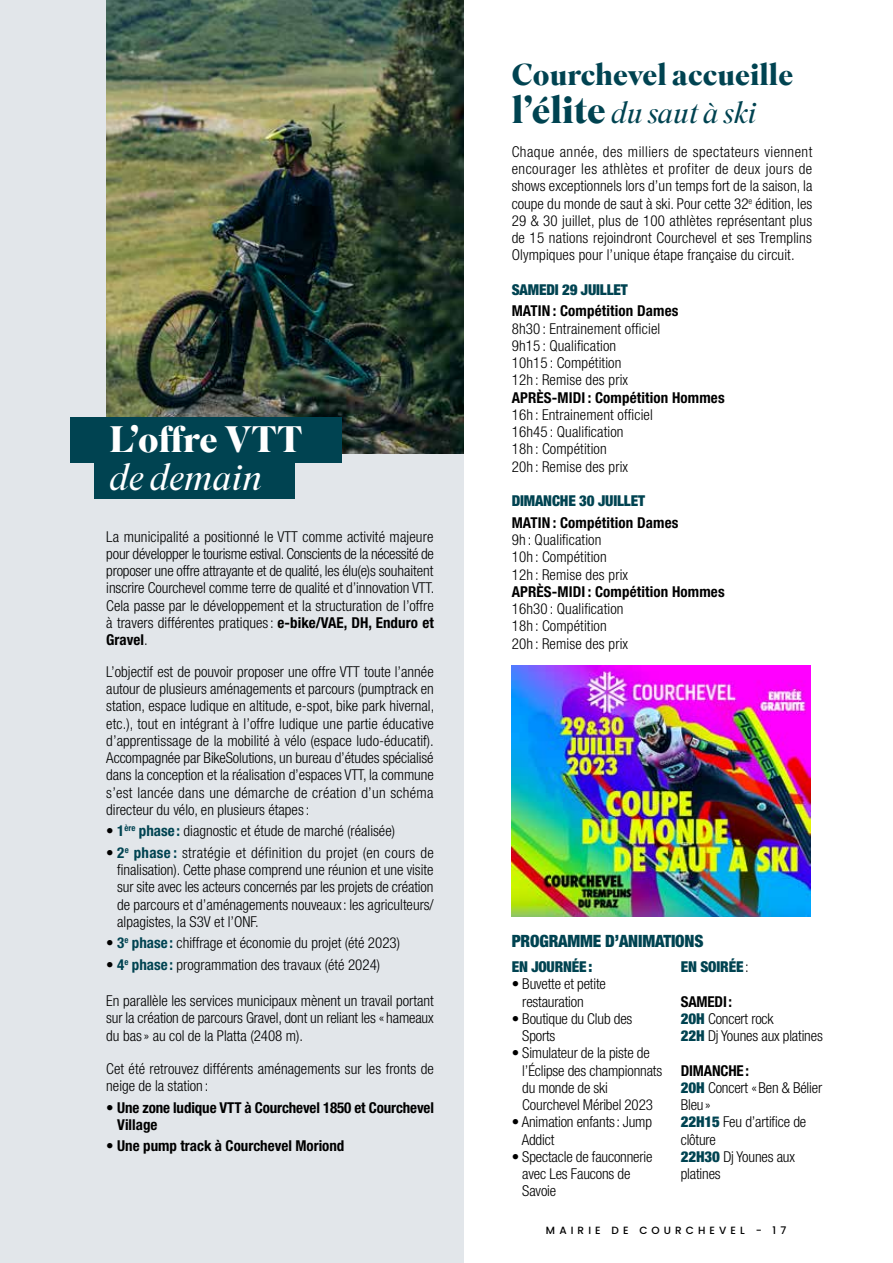
<style>
.page{position:relative;width:893px;height:1263px;background:#fff}
.page>*{position:absolute;margin:0;border:0;box-sizing:border-box;transform-origin:0 0}
.t1{font:700 36.75px "Superior Title";color:#fff}
.t2{font:italic 300 36.75px "Superior Title";color:#fff}
.t3{font:700 30px/37.5px "Superior Title";color:#004351}
.t4{font:900 condensed 16.95px "Helvetica Neue LT Std";letter-spacing:-.01em;color:#004351}
.t5{font:300 condensed 15px/17.2px "Helvetica Neue LT Std";color:#000}
.t6{font:700 condensed 15px "Helvetica Neue LT Std";letter-spacing:.01em;color:#000}
.t7{font:700 condensed 15px/17.2px "Helvetica Neue LT Std";letter-spacing:-.01em;color:#000}
.t8{font:900 condensed 15px "Helvetica Neue LT Std";letter-spacing:-.01em;color:#004351}
.t9{font:500 10.5px "Poppins";letter-spacing:.39em;color:#000}
.s1{font-weight:700}
.s2{font-weight:700;color:#004351}
.s3{font-weight:300}
.s4{font-size:37.5px}
.s5{font-weight:300;font-style:italic}
.s6{font-weight:300;color:#000}
.s7{font-weight:900;color:#004351}
</style>
<div class="page">
<div style="left:0;top:0;width:463px;height:1263px;background:#e2e6ea"></div>
<img style="left:107px;top:0;width:356px;height:453px">
<img style="left:512px;top:665px;width:299px;height:251px">
<div style="left:71px;top:417px;width:271px;height:46px;background:#004351"></div>
<div style="left:94px;top:463px;width:200px;height:36px;background:#004351"></div>
<h1 class="t1" style="left:109px;top:416px;width:194px">L’offre VTT</h1>
<h1 class="t2" style="left:109px;top:455px;width:154px">de demain</h1>
<p class="t5" style="left:106px;top:527px;width:329px;text-align:justify">La municipalité a positionné le VTT comme activité majeure pour développer le tourisme estival. Conscients de la nécessité de proposer une offre attrayante et de qualité, les élu(e)s souhaitent inscrire Courchevel comme terre de qualité et d’innovation VTT.<br>Cela passe par le développement et la structuration de l’offre à travers différentes pratiques: <span class="s1">e-bike/VAE, DH, Enduro et Gravel</span>.</p>
<p class="t5" style="left:106px;top:663px;width:330px;text-align:justify">L’objectif est de pouvoir proposer une offre VTT toute l’année autour de plusieurs aménagements et parcours (pumptrack en station, espace ludique en altitude, e-spot, bike park hivernal, etc.), tout en intégrant à l’offre ludique une partie éducative d’apprentissage de la mobilité à vélo (espace ludo-éducatif).<br>Accompagnée par BikeSolutions, un bureau d’études spécialisé dans la conception et la réalisation d’espaces VTT, la commune s’est lancée dans une démarche de création d’un schéma directeur du vélo, en plusieurs étapes:</p>
<p class="t5" style="left:106px;top:822px;width:290px">• <span class="s2">1</span><sup>ère</sup> <span class="s2">phase :</span> diagnostic et étude de marché (réalisée)</p>
<p class="t5" style="left:117px;top:844px;width:318px;text-align:justify;text-indent:-11px">• <span class="s2">2</span><sup>e</sup> <span class="s2">phase :</span> stratégie et définition du projet (en cours de finalisation). Cette phase comprend une réunion et une visite sur site avec les acteurs concernés par les projets de création de parcours et d’aménagements nouveaux: les agriculteurs/ alpagistes, la S3V et l’ONF.</p>
<p class="t5" style="left:106px;top:934px;width:295px">• <span class="s2">3</span><sup>e</sup> <span class="s2">phase :</span> chiffrage et économie du projet (été 2023)</p>
<p class="t5" style="left:106px;top:956px;width:275px">• <span class="s2">4</span><sup>e</sup> <span class="s2">phase :</span> programmation des travaux (été 2024)</p>
<p class="t5" style="left:106px;top:992px;width:329px;text-align:justify">En parallèle les services municipaux mènent un travail portant sur la création de parcours Gravel, dont un reliant les « hameaux du bas» au col de la Platta (2408 m).</p>
<p class="t5" style="left:106px;top:1060px;width:329px">Cet été retrouvez différents aménagements sur les fronts de neige de la station :</p>
<p class="t7" style="left:117px;top:1098px;width:318px;text-indent:-11px"><span class="s3">•</span> Une zone ludique VTT à Courchevel 1850 et Courchevel<br>Village</p>
<p class="t6" style="left:106px;top:1137px;width:240px"><span class="s3">•</span> Une pump track à Courchevel Moriond</p>
<h2 class="t3" style="left:512px;top:57px;width:283px">Courchevel accueille <span class="s4">l’élite</span> <span class="s5">du saut à ski</span></h2>
<p class="t5" style="left:512px;top:143px;width:302px;text-align:justify">Chaque année, des milliers de spectateurs viennent encourager les athlètes et profiter de deux jours de shows exceptionnels lors d’un temps fort de la saison, la coupe du monde de saut à ski. Pour cette 32<sup>e</sup> édition, les 29 &amp; 30 juillet, plus de 100 athlètes représentant plus de 15 nations rejoindront Courchevel et ses Tremplins Olympiques pour l’unique étape française du circuit.</p>
<p class="t8" style="left:512px;top:280px;width:118px">SAMEDI 29 JUILLET</p>
<p class="t6" style="left:512px;top:302px;width:168px">MATIN : Compétition Dames</p>
<p class="t5" style="left:512px;top:320px;width:150px">8h30 : Entrainement officiel<br>9h15 : Qualification<br>10h15 : Compétition<br>12h : Remise des prix</p>
<p class="t6" style="left:512px;top:388px;width:215px">APRÈS-MIDI : Compétition Hommes</p>
<p class="t5" style="left:512px;top:406px;width:143px">16h : Entrainement officiel<br>16h45 : Qualification<br>18h : Compétition<br>20h : Remise des prix</p>
<p class="t8" style="left:512px;top:492px;width:135px">DIMANCHE 30 JUILLET</p>
<p class="t6" style="left:512px;top:513px;width:168px">MATIN : Compétition Dames</p>
<p class="t5" style="left:512px;top:531px;width:118px">9h : Qualification<br>10h : Compétition<br>12h : Remise des prix</p>
<p class="t6" style="left:512px;top:582px;width:215px">APRÈS-MIDI : Compétition Hommes</p>
<p class="t5" style="left:512px;top:600px;width:118px">16h30 : Qualification<br>18h : Compétition<br>20h : Remise des prix</p>
<p class="t4" style="left:512px;top:930px;width:193px">PROGRAMME D’ANIMATIONS</p>
<p class="t8" style="left:512px;top:958px;width:82px">EN JOURNÉE:</p>
<p class="t5" style="left:522px;top:975px;width:85px;text-indent:-11px">• Buvette et petite restauration</p>
<p class="t5" style="left:522px;top:1010px;width:112px;text-indent:-11px">• Boutique du Club des<br>Sports</p>
<p class="t5" style="left:522px;top:1044px;width:141px;text-indent:-11px">• Simulateur de la piste de l’Éclipse des championnats du monde de ski<br>Courchevel Méribel 2023</p>
<p class="t5" style="left:522px;top:1113px;width:132px;text-indent:-10px">• Animation enfants: Jump<br>Addict</p>
<p class="t5" style="left:522px;top:1148px;width:132px;text-indent:-11px">• Spectacle de fauconnerie avec Les Faucons de<br>Savoie</p>
<p class="t8" style="left:681px;top:958px;width:69px">EN SOIRÉE<span class="s6">:</span></p>
<p class="t5" style="left:681px;top:993px;width:144px"><span class="s1">SAMEDI:<br></span><span class="s7">20H</span> Concert rock<br><span class="s7">22H</span> Dj Younes aux platines</p>
<p class="t5" style="left:681px;top:1062px;width:143px"><span class="s1">DIMANCHE:<br></span><span class="s7">20H</span> Concert «Ben &amp; Bélier<br>Bleu»<br><span class="s7">22H15</span> Feu d’artifice de clôture<br><span class="s7">22H30</span> Dj Younes aux platines</p>
<p class="t9" style="left:546px;top:1224px;width:242px">MAIRIE DE COURCHEVEL - 17</p>
</div>
